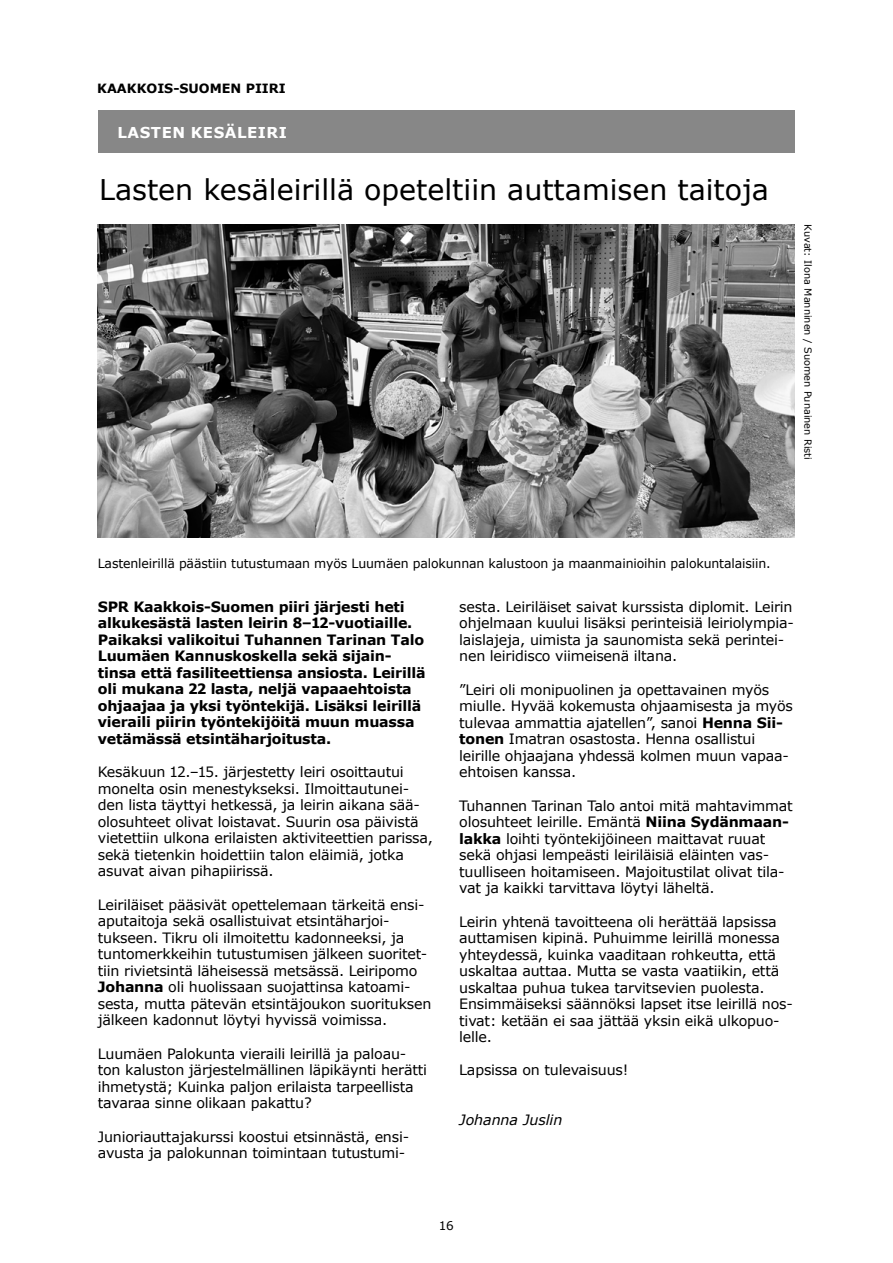
<style>
.page{position:relative;width:893px;height:1263px;background:#fff}
.page>*{position:absolute;margin:0;border:0;box-sizing:border-box;transform-origin:0 0}
.t1{font:28.5px "Verdana";color:#000}
.t2{font:700 15px "Verdana";letter-spacing:.035em;color:#fff}
.t3{font:14.25px/16.5px "Verdana";letter-spacing:-.015em;color:#000}
.t4{font:700 14.25px/16.5px "Verdana";letter-spacing:-.015em;color:#000}
.t5{font:italic 14.25px "Verdana";letter-spacing:-.005em;color:#000}
.t6{font:12.75px "Verdana";letter-spacing:-.01em;color:#000}
.t7{font:700 12.75px "Verdana";color:#000}
.t8{font:12px "Verdana";color:#000}
.t9{font:9.75px "Verdana";color:#000}
.s1{font-weight:700}
</style>
<div class="page">
<div style="left:98px;top:111px;width:697px;height:42px;background:#878787"></div>
<img style="left:98px;top:224px;width:697px;height:314px">
<p class="t7" style="left:97px;top:79px;width:190px">KAAKKOIS-SUOMEN PIIRI</p>
<p class="t2" style="left:118px;top:122px;width:171px">LASTEN KESÄLEIRI</p>
<h1 class="t1" style="left:99px;top:170px;width:671px">Lasten kesäleirillä opeteltiin auttamisen taitoja</h1>
<p class="t9" style="left:815px;top:224px;width:237px;rotate:90deg">Kuvat: Ilona Manninen / Suomen Punainen Risti</p>
<p class="t6" style="left:98px;top:554px;width:674px">Lastenleirillä päästiin tutustumaan myös Luumäen palokunnan kalustoon ja maanmainioihin palokuntalaisiin.</p>
<p class="t4" style="left:98px;top:598px;width:329px">SPR Kaakkois-Suomen piiri järjesti heti alkukesästä lasten leirin 8–12-vuotiaille.<br>Paikaksi valikoitui Tuhannen Tarinan Talo Luumäen Kannuskoskella sekä sijain&shy;tinsa että fasiliteettiensa ansiosta. Leirillä oli mukana 22 lasta, neljä vapaaehtoista ohjaajaa ja yksi työntekijä. Lisäksi leirillä vieraili piirin työntekijöitä muun muassa vetämässä etsintäharjoitusta.</p>
<p class="t3" style="left:98px;top:763px;width:337px">Kesäkuun 12.–15. järjestetty leiri osoittautui monelta osin menestykseksi. Ilmoittautunei&shy;den lista täyttyi hetkessä, ja leirin aikana sää&shy;olosuhteet olivat loistavat. Suurin osa päivistä vietettiin ulkona erilaisten aktiviteettien parissa, sekä tietenkin hoidettiin talon eläimiä, jotka asuvat aivan pihapiirissä.</p>
<p class="t3" style="left:98px;top:896px;width:335px">Leiriläiset pääsivät opettelemaan tärkeitä ensi&shy;aputaitoja sekä osallistuivat etsintäharjoi&shy;tukseen. Tikru oli ilmoitettu kadonneeksi, ja tuntomerkkeihin tutustumisen jälkeen suoritet&shy;tiin rivietsintä läheisessä metsässä. Leiripomo <span class="s1">Johanna</span> oli huolissaan suojattinsa katoami&shy;sesta, mutta pätevän etsintäjoukon suorituksen jälkeen kadonnut löytyi hyvissä voimissa.</p>
<p class="t3" style="left:98px;top:1045px;width:331px">Luumäen Palokunta vieraili leirillä ja paloau&shy;ton kaluston järjestelmällinen läpikäynti herätti ihmetystä; Kuinka paljon erilaista tarpeellista tavaraa sinne olikaan pakattu?</p>
<p class="t3" style="left:98px;top:1128px;width:313px">Junioriauttajakurssi koostui etsinnästä, ensi&shy;avusta ja palokunnan toimintaan tutustumi-</p>
<p class="t3" style="left:459px;top:598px;width:336px">sesta. Leiriläiset saivat kurssista diplomit. Leirin ohjelmaan kuului lisäksi perinteisiä leiriolympia&shy;laislajeja, uimista ja saunomista sekä perintei&shy;nen leiridisco viimeisenä iltana.</p>
<p class="t3" style="left:459px;top:681px;width:335px">”Leiri oli monipuolinen ja opettavainen myös miulle. Hyvää kokemusta ohjaamisesta ja myös tulevaa ammattia ajatellen”, sanoi <span class="s1">Henna Sii&shy;tonen</span> Imatran osastosta. Henna osallistui leirille ohjaajana yhdessä kolmen muun vapaa&shy;ehtoisen kanssa.</p>
<p class="t3" style="left:459px;top:797px;width:335px">Tuhannen Tarinan Talo antoi mitä mahtavimmat olosuhteet leirille. Emäntä <span class="s1">Niina Sydänmaan&shy;lakka</span> loihti työntekijöineen maittavat ruuat sekä ohjasi lempeästi leiriläisiä eläinten vas&shy;tuulliseen hoitamiseen. Majoitustilat olivat tila&shy;vat ja kaikki tarvittava löytyi läheltä.</p>
<p class="t3" style="left:459px;top:913px;width:335px">Leirin yhtenä tavoitteena oli herättää lapsissa auttamisen kipinä. Puhuimme leirillä monessa yhteydessä, kuinka vaaditaan rohkeutta, että uskaltaa auttaa. Mutta se vasta vaatiikin, että uskaltaa puhua tukea tarvitsevien puolesta.<br>Ensimmäiseksi säännöksi lapset itse leirillä nos&shy;tivat: ketään ei saa jättää yksin eikä ulkopuo&shy;lelle.</p>
<p class="t3" style="left:459px;top:1061px;width:171px">Lapsissa on tulevaisuus!</p>
<p class="t5" style="left:459px;top:1110px;width:105px">Johanna Juslin</p>
<p class="t8" style="left:439px;top:1217px;width:17px">16</p>
</div>
